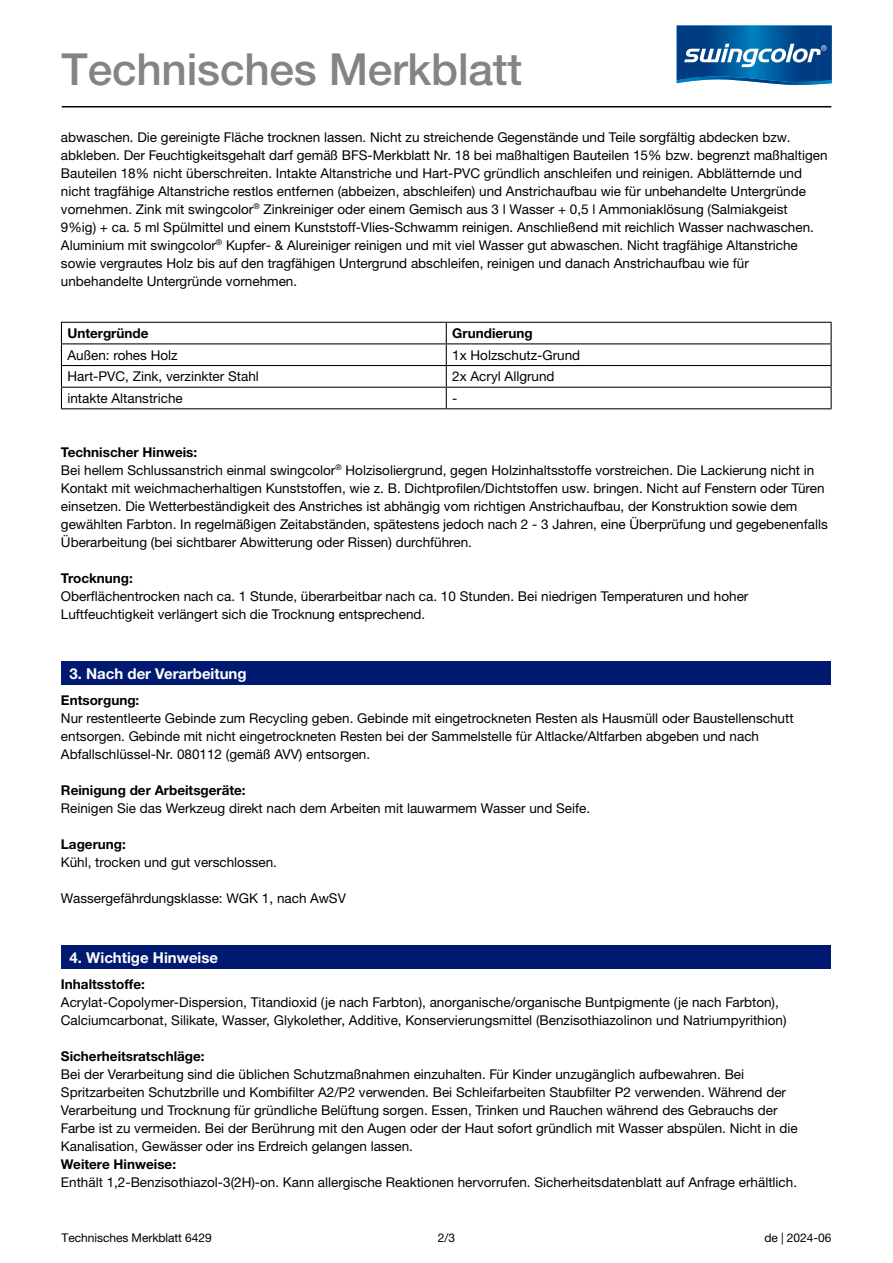
<style>
.page{position:relative;width:893px;height:1263px;background:#fff}
.page>*{position:absolute;margin:0;border:0;box-sizing:border-box;transform-origin:0 0}
.t1{font:500 44.25px "Helvetica Neue LTW1 G";letter-spacing:-.005em;color:#828485}
.rubric_headline{font:700 15px "Helvetica Neue LTW1 G";color:#fff}
.copy_text{font:13.5px/18px "Helvetica Neue LTW1 G";color:#000}
.copy_text_prefix{font:700 13.5px "Helvetica Neue LTW1 G";color:#000}
.TB{font:13.5px "Helvetica Neue LTW1 G";color:#000}
.TH{font:700 13.5px "Helvetica Neue LTW1 G";color:#000}
.footer_text{font:12px "Helvetica Neue LTW1 G";letter-spacing:-.005em;color:#000}
.footer_edition{font:12px "Helvetica Neue LTW1 G";letter-spacing:-.005em;color:#000}
.footer_page{font:12px "Helvetica Neue LTW1 G";color:#000}
</style>
<div class="page">
<hr style="left:62px;top:106px;width:769px;height:1px;background:#000">
<svg style="left:677px;top:26px;width:155px;height:59px;background:#2a6da6"></svg>
<hr style="left:61px;top:365px;width:385px;height:1px;background:#000">
<hr style="left:446px;top:365px;width:386px;height:1px;background:#000">
<hr style="left:61px;top:387px;width:385px;height:1px;background:#000">
<hr style="left:446px;top:387px;width:386px;height:1px;background:#000">
<hr style="left:61px;top:408px;width:385px;height:1px;background:#000">
<hr style="left:446px;top:408px;width:386px;height:1px;background:#000">
<hr style="left:61px;top:322px;width:385px;height:1px;background:#000">
<svg style="left:61px;top:323px;width:1px;height:85px"></svg>
<hr style="left:61px;top:343px;width:385px;height:1px;background:#000">
<hr style="left:446px;top:322px;width:386px;height:1px;background:#000">
<svg style="left:446px;top:323px;width:1px;height:85px"></svg>
<svg style="left:831px;top:323px;width:1px;height:85px"></svg>
<hr style="left:446px;top:343px;width:386px;height:1px;background:#000">
<div style="left:61px;top:661px;width:770px;height:24px;background:#001a71"></div>
<div style="left:61px;top:945px;width:770px;height:24px;background:#001a71"></div>
<p class="t1" style="left:62px;top:43px;width:462px">Technisches Merkblatt</p>
<p class="copy_text" style="left:61px;top:128px;width:768px">abwaschen. Die gereinigte Fläche trocknen lassen. Nicht zu streichende Gegenstände und Teile sorgfältig abdecken bzw. abkleben. Der Feuchtigkeitsgehalt darf gemäß BFS-Merkblatt Nr. 18 bei maßhaltigen Bauteilen 15% bzw. begrenzt maßhaltigen Bauteilen 18% nicht überschreiten. Intakte Altanstriche und Hart-PVC gründlich anschleifen und reinigen. Abblätternde und nicht tragfähige Altanstriche restlos entfernen (abbeizen, abschleifen) und Anstrichaufbau wie für unbehandelte Untergründe vornehmen. Zink mit swingcolor<sup>®</sup> Zinkreiniger oder einem Gemisch aus 3 l Wasser + 0,5 l Ammoniaklösung (Salmiakgeist<br>9%ig) + ca. 5 ml Spülmittel und einem Kunststoff-Vlies-Schwamm reinigen. Anschließend mit reichlich Wasser nachwaschen.<br>Aluminium mit swingcolor<sup>®</sup> Kupfer- &amp; Alureiniger reinigen und mit viel Wasser gut abwaschen. Nicht tragfähige Altanstriche sowie vergrautes Holz bis auf den tragfähigen Untergrund abschleifen, reinigen und danach Anstrichaufbau wie für unbehandelte Untergründe vornehmen.</p>
<p class="TH" style="left:67px;top:325px;width:83px">Untergründe</p>
<p class="TH" style="left:452px;top:325px;width:82px">Grundierung</p>
<p class="TB" style="left:67px;top:346px;width:112px">Außen: rohes Holz</p>
<p class="TB" style="left:452px;top:346px;width:129px">1x Holzschutz-Grund</p>
<p class="TB" style="left:67px;top:368px;width:193px">Hart-PVC, Zink, verzinkter Stahl</p>
<p class="TB" style="left:452px;top:368px;width:104px">2x Acryl Allgrund</p>
<p class="TB" style="left:67px;top:390px;width:117px">intakte Altanstriche</p>
<p class="TB" style="left:452px;top:390px;width:7px">-</p>
<p class="copy_text_prefix" style="left:61px;top:444px;width:138px">Technischer Hinweis:</p>
<p class="copy_text" style="left:61px;top:461px;width:768px">Bei hellem Schlussanstrich einmal swingcolor<sup>®</sup> Holzisoliergrund, gegen Holzinhaltsstoffe vorstreichen. Die Lackierung nicht in Kontakt mit weichmacherhaltigen Kunststoffen, wie z. B. Dichtprofilen/Dichtstoffen usw. bringen. Nicht auf Fenstern oder Türen einsetzen. Die Wetterbeständigkeit des Anstriches ist abhängig vom richtigen Anstrichaufbau, der Konstruktion sowie dem gewählten Farbton. In regelmäßigen Zeitabständen, spätestens jedoch nach 2 - 3 Jahren, eine Überprüfung und gegebenenfalls Überarbeitung (bei sichtbarer Abwitterung oder Rissen) durchführen.</p>
<p class="copy_text_prefix" style="left:61px;top:570px;width:73px">Trocknung:</p>
<p class="copy_text" style="left:61px;top:587px;width:689px">Oberflächentrocken nach ca. 1 Stunde, überarbeitbar nach ca. 10 Stunden. Bei niedrigen Temperaturen und hoher<br>Luftfeuchtigkeit verlängert sich die Trocknung entsprechend.</p>
<p class="rubric_headline" style="left:69px;top:664px;width:179px">3. Nach der Verarbeitung</p>
<p class="copy_text_prefix" style="left:61px;top:692px;width:80px">Entsorgung:</p>
<p class="copy_text" style="left:61px;top:709px;width:734px">Nur restentleerte Gebinde zum Recycling geben. Gebinde mit eingetrockneten Resten als Hausmüll oder Baustellenschutt entsorgen. Gebinde mit nicht eingetrockneten Resten bei der Sammelstelle für Altlacke/Altfarben abgeben und nach<br>Abfallschlüssel-Nr. 080112 (gemäß AVV) entsorgen.</p>
<p class="copy_text_prefix" style="left:61px;top:782px;width:186px">Reinigung der Arbeitsgeräte:</p>
<p class="copy_text" style="left:61px;top:799px;width:531px">Reinigen Sie das Werkzeug direkt nach dem Arbeiten mit lauwarmem Wasser und Seife.</p>
<p class="copy_text_prefix" style="left:61px;top:836px;width:67px">Lagerung:</p>
<p class="copy_text" style="left:61px;top:853px;width:218px">Kühl, trocken und gut verschlossen.</p>
<p class="copy_text" style="left:61px;top:889px;width:286px">Wassergefährdungsklasse: WGK 1, nach AwSV</p>
<p class="rubric_headline" style="left:69px;top:948px;width:150px">4. Wichtige Hinweise</p>
<p class="copy_text_prefix" style="left:61px;top:976px;width:85px">Inhaltsstoffe:</p>
<p class="copy_text" style="left:61px;top:993px;width:727px">Acrylat-Copolymer-Dispersion, Titandioxid (je nach Farbton), anorganische/organische Buntpigmente (je nach Farbton),<br>Calciumcarbonat, Silikate, Wasser, Glykolether, Additive, Konservierungsmittel (Benzisothiazolinon und Natriumpyrithion)</p>
<p class="copy_text_prefix" style="left:61px;top:1048px;width:145px">Sicherheitsratschläge:</p>
<p class="copy_text" style="left:61px;top:1065px;width:738px">Bei der Verarbeitung sind die üblichen Schutzmaßnahmen einzuhalten. Für Kinder unzugänglich aufbewahren. Bei Spritzarbeiten Schutzbrille und Kombifilter A2/P2 verwenden. Bei Schleifarbeiten Staubfilter P2 verwenden. Während der Verarbeitung und Trocknung für gründliche Belüftung sorgen. Essen, Trinken und Rauchen während des Gebrauchs der Farbe ist zu vermeiden. Bei der Berührung mit den Augen oder der Haut sofort gründlich mit Wasser abspülen. Nicht in die Kanalisation, Gewässer oder ins Erdreich gelangen lassen.</p>
<p class="copy_text_prefix" style="left:61px;top:1156px;width:117px">Weitere Hinweise:</p>
<p class="copy_text" style="left:61px;top:1173px;width:738px">Enthält 1,2-Benzisothiazol-3(2H)-on. Kann allergische Reaktionen hervorrufen. Sicherheitsdatenblatt auf Anfrage erhältlich.</p>
<p class="footer_text" style="left:62px;top:1230px;width:152px">Technisches Merkblatt 6429</p>
<p class="footer_page" style="left:438px;top:1230px;width:19px">2/3</p>
<p class="footer_edition" style="left:764px;top:1230px;width:68px">de | 2024-06</p>
</div>
